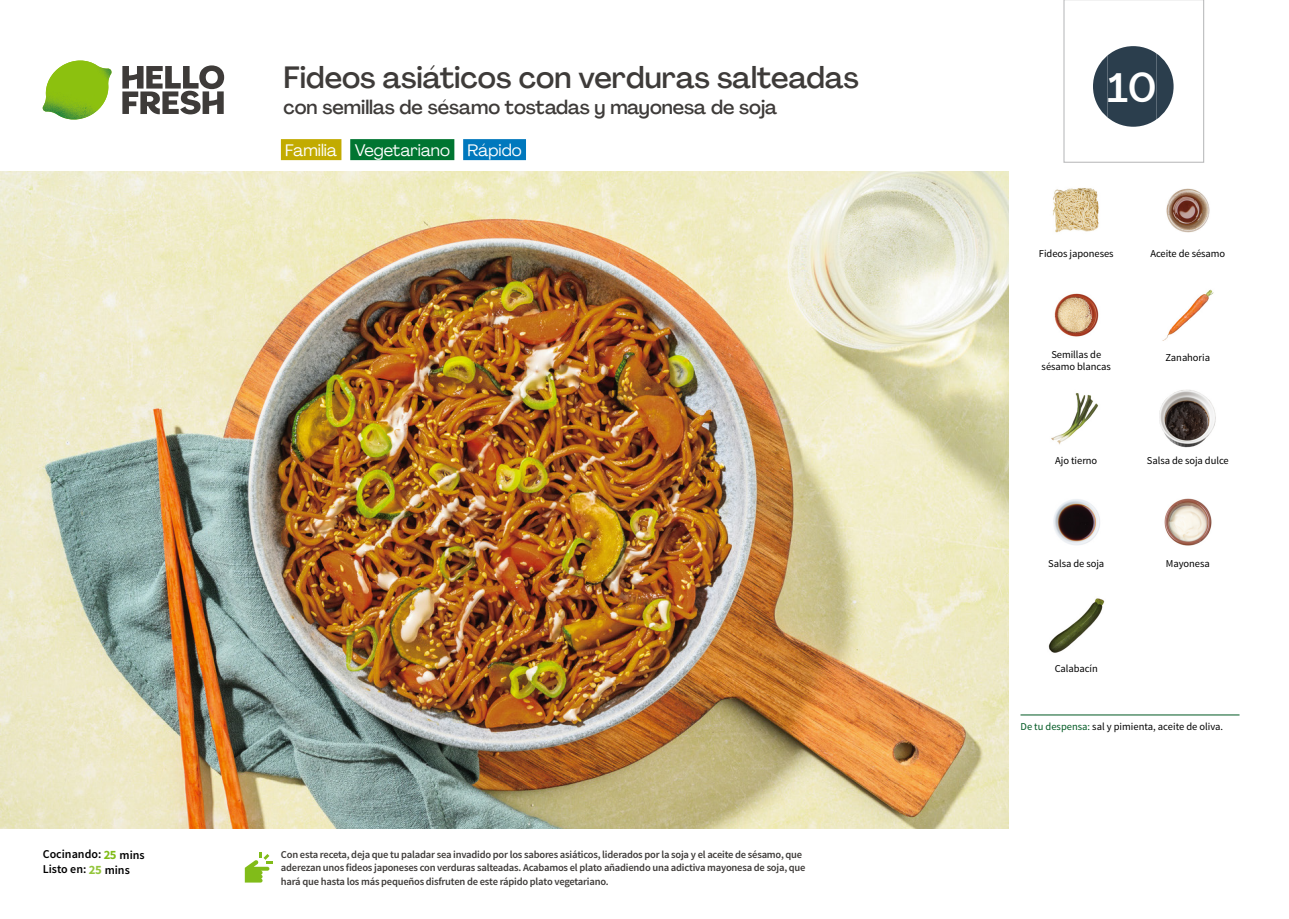
<style>
.page{position:relative;width:1289px;height:919px;background:#fff}
.page>*{position:absolute;margin:0;border:0;box-sizing:border-box;transform-origin:0 0}
.t1{font:500 40.5px "Agrandir";color:#fff}
.t2{font:500 30px "Agrandir";color:#3e3b39}
.t3{font:500 19.5px "Agrandir";color:#3e3b39}
.t4{font:16.5px "Agrandir";color:#fff}
.t5{font:600 12px/15px "Source Sans Pro";color:#000}
.t6{font:600 10.5px/13.5px "Source Sans Pro";letter-spacing:-.02em;color:#3e3b39}
.t7{font:10.5px/12px "Source Sans Pro";letter-spacing:-.005em;color:#000;text-align:center}
.s1{font-weight:700;font-size:12.75px;color:#81bc19}
.s2{font-weight:700;font-size:12.75px;color:#93c53b}
.s3{color:#005923}
</style>
<div class="page">
<svg style="left:122px;top:65px;width:102px;height:49px"></svg>
<svg style="left:43px;top:60px;width:69px;height:60px"></svg>
<img style="left:46px;top:61px;width:34px;height:39px">
<div style="left:281px;top:139px;width:60px;height:21px;background:#c2ab00"></div>
<div style="left:350px;top:139px;width:104px;height:21px;background:#007531"></div>
<div style="left:463px;top:139px;width:63px;height:21px;background:#0078bd"></div>
<img style="left:0;top:172px;width:1008px;height:656px">
<hr style="left:1020px;top:714px;width:219px;height:1px;background:#005923">
<svg style="left:245px;top:852px;width:28px;height:30px"></svg>
<img style="left:1053px;top:188px;width:46px;height:45px">
<img style="left:1166px;top:188px;width:44px;height:45px">
<img style="left:1162px;top:289px;width:52px;height:52px">
<img style="left:1054px;top:293px;width:45px;height:44px">
<img style="left:1159px;top:390px;width:57px;height:57px">
<img style="left:1051px;top:393px;width:48px;height:52px">
<img style="left:1164px;top:498px;width:48px;height:48px">
<img style="left:1053px;top:499px;width:47px;height:46px">
<img style="left:1048px;top:598px;width:56px;height:55px">
<svg style="left:1063px;top:0;width:141px;height:163px"></svg>
<h2 class="t2" style="left:283px;top:59px;width:577px">Fideos asiáticos con verduras salteadas</h2>
<h3 class="t3" style="left:283px;top:95px;width:495px">con semillas de sésamo tostadas y mayonesa de soja</h3>
<h3 class="t4" style="left:285px;top:140px;width:238px">Familia Vegetariano Rápido</h3>
<p class="t5" style="left:43px;top:847px;width:103px">Cocinando: <span class="s1">25</span> mins<br>Listo en: <span class="s2">25</span> mins</p>
<p class="t6" style="left:281px;top:847px;width:526px">Con esta receta, deja que tu paladar sea invadido por los sabores asiáticos, liderados por la soja y el aceite de sésamo, que aderezan unos fideos japoneses con verduras salteadas. Acabamos el plato añadiendo una adictiva mayonesa de soja, que hará que hasta los más pequeños disfruten de este rápido plato vegetariano.</p>
<h1 class="t1" style="left:1107px;top:63px;width:51px">10</h1>
<p class="t7" style="left:1038px;top:247px;width:76px">Fideos japoneses</p>
<p class="t7" style="left:1041px;top:348px;width:71px">Semillas de sésamo blancas</p>
<p class="t7" style="left:1150px;top:247px;width:76px">Aceite de sésamo</p>
<p class="t7" style="left:1165px;top:352px;width:46px">Zanahoria</p>
<p class="t7" style="left:1055px;top:454px;width:44px">Ajo tierno</p>
<p class="t7" style="left:1146px;top:454px;width:83px">Salsa de soja dulce</p>
<p class="t7" style="left:1048px;top:558px;width:58px">Salsa de soja</p>
<p class="t7" style="left:1165px;top:558px;width:45px">Mayonesa</p>
<p class="t7" style="left:1054px;top:662px;width:45px">Calabacín</p>
<p class="t7" style="left:1020px;top:720px;width:204px"><span class="s3">De tu despensa:</span> sal y pimienta, aceite de oliva.</p>
</div>
